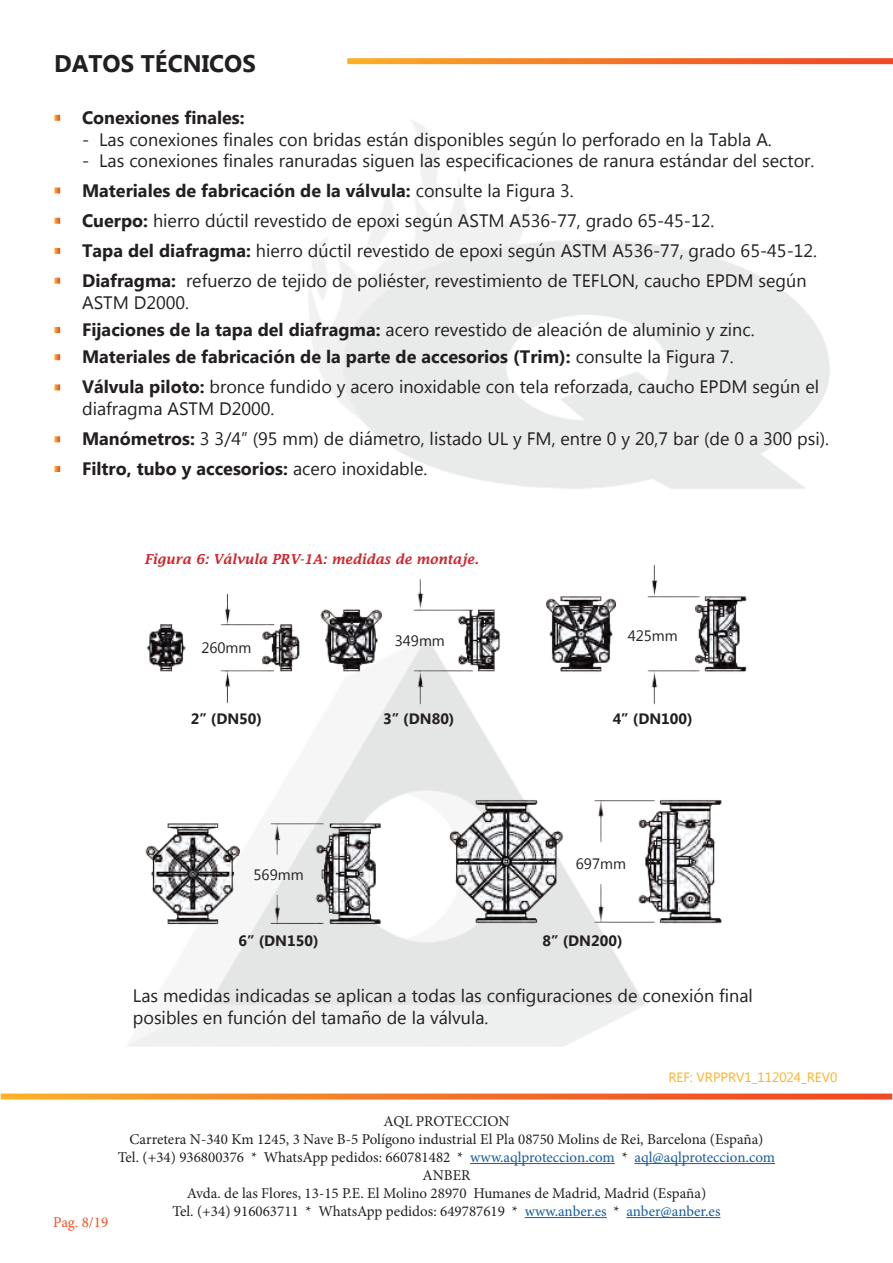
<style>
.page{position:relative;width:893px;height:1263px;background:#fff}
.page>*{position:absolute;margin:0;border:0;box-sizing:border-box;transform-origin:0 0}
.t1{font:700 24px "Microsoft New Tai Lue";color:#231f20}
.t2{font:18px/30px "Microsoft New Tai Lue";color:#231f20}
.t3{font:700 18px/27px "Microsoft New Tai Lue";color:#231f20}
.t4{font:15px/18px "Minion Pro";color:#231f20;text-align:center}
.t5{font:700 15px "Microsoft New Tai Lue";color:#231f20}
.t6{font:15px "Microsoft New Tai Lue";color:#231f20}
.t7{font:15px "Minion Pro";color:#f05126}
.t8{font:italic 600 13.5px "Lucida Fax";color:#d1232a}
.t9{font:13.5px "Microsoft New Tai Lue";color:#fcb325}
.s1{font-weight:700}
.s2{font-weight:400}
.s3{color:#175d9e}
</style>
<div class="page">
<svg style="left:1px;top:1093px;width:891px;height:6px"></svg>
<hr style="left:470px;top:1163px;width:145px;height:1px;background:#175d9e">
<hr style="left:634px;top:1163px;width:141px;height:1px;background:#175d9e">
<hr style="left:525px;top:1217px;width:82px;height:1px;background:#175d9e">
<hr style="left:626px;top:1217px;width:94px;height:1px;background:#175d9e">
<svg style="left:54px;top:218px;width:6px;height:6px"></svg>
<svg style="left:54px;top:354px;width:6px;height:6px"></svg>
<svg style="left:54px;top:115px;width:6px;height:6px"></svg>
<svg style="left:54px;top:327px;width:6px;height:6px"></svg>
<svg style="left:54px;top:248px;width:6px;height:6px"></svg>
<svg style="left:54px;top:384px;width:6px;height:6px"></svg>
<svg style="left:54px;top:278px;width:6px;height:6px"></svg>
<svg style="left:54px;top:436px;width:6px;height:6px"></svg>
<svg style="left:54px;top:466px;width:6px;height:6px"></svg>
<svg style="left:54px;top:188px;width:6px;height:6px"></svg>
<svg style="left:347px;top:58px;width:545px;height:6px"></svg>
<img style="left:145px;top:564px;width:602px;height:392px">
<h1 class="t1" style="left:54px;top:49px;width:203px">DATOS TÉCNICOS</h1>
<p class="t3" style="left:82px;top:106px;width:164px">Conexiones finales:</p>
<p class="t2" style="left:82px;top:126px;width:691px">- Las conexiones finales con bridas están disponibles según lo perforado en la Tabla A.</p>
<p class="t2" style="left:82px;top:147px;width:737px">- Las conexiones finales ranuradas siguen las especificaciones de ranura estándar del sector.<br><span class="s1">Materiales de fabricación de la válvula:</span> consulte la Figura 3.<br><span class="s1">Cuerpo:</span> hierro dúctil revestido de epoxi según ASTM A536-77, grado 65-45-12.<br><span class="s1">Tapa del diafragma:</span> hierro dúctil revestido de epoxi según ASTM A536-77, grado 65-45-12.<br><span class="s1">Diafragma:</span> refuerzo de tejido de poliéster, revestimiento de TEFLON, caucho EPDM según</p>
<p class="t3" style="left:82px;top:291px;width:674px"><span class="s2">ASTM D2000.<br></span>Fijaciones de la tapa del diafragma: <span class="s2">acero revestido de aleación de aluminio y zinc.<br></span>Materiales de fabricación de la parte de accesorios (Trim): <span class="s2">consulte la Figura 7.</span></p>
<p class="t2" style="left:82px;top:377px;width:739px;line-height:21.6px"><span class="s1">Válvula piloto:</span> bronce fundido y acero inoxidable con tela reforzada, caucho EPDM según el diafragma ASTM D2000.</p>
<p class="t2" style="left:82px;top:425px;width:749px"><span class="s1">Manómetros:</span> 3 3/4” (95 mm) de diámetro, listado UL y FM, entre 0 y 20,7 bar (de 0 a 300 psi).<br><span class="s1">Filtro, tubo y accesorios:</span> acero inoxidable.</p>
<p class="t8" style="left:145px;top:551px;width:336px">Figura 6: Válvula PRV-1A: medidas de montaje.</p>
<p class="t6" style="left:201px;top:639px;width:52px">260mm</p>
<p class="t6" style="left:395px;top:632px;width:52px">349mm</p>
<p class="t6" style="left:628px;top:627px;width:52px">425mm</p>
<p class="t5" style="left:191px;top:710px;width:73px">2” (DN50)</p>
<p class="t5" style="left:383px;top:710px;width:73px">3” (DN80)</p>
<p class="t5" style="left:613px;top:710px;width:82px">4” (DN100)</p>
<p class="t6" style="left:253px;top:866px;width:52px">569mm</p>
<p class="t6" style="left:576px;top:855px;width:52px">697mm</p>
<p class="t5" style="left:239px;top:932px;width:82px">6” (DN150)</p>
<p class="t5" style="left:542px;top:932px;width:82px">8” (DN200)</p>
<p class="t2" style="left:133px;top:986px;width:621px;line-height:21.6px">Las medidas indicadas se aplican a todas las configuraciones de conexión final posibles en función del tamaño de la válvula.</p>
<p class="t7" style="left:53px;top:1212px;width:57px">Pag. 8/19</p>
<p class="t9" style="left:668px;top:1069px;width:170px">REF: VRPPRV1_112024_REV0</p>
<p class="t4" style="left:118px;top:1112px;width:659px">AQL PROTECCION<br>Carretera N-340 Km 1245, 3 Nave B-5 Polígono industrial El Pla 08750 Molins de Rei, Barcelona (España)<br>Tel. (+34) 936800376 * WhatsApp pedidos: 660781482 * <span class="s3">www.aqlproteccion.com</span> * <span class="s3">aql@aqlproteccion.com </span>ANBER<br>Avda. de las Flores, 13-15 P.E. El Molino 28970 Humanes de Madrid, Madrid (España)<br>Tel. (+34) 916063711 * WhatsApp pedidos: 649787619 * <span class="s3">www.anber.es</span> * <span class="s3">anber@anber.es</span></p>
</div>
